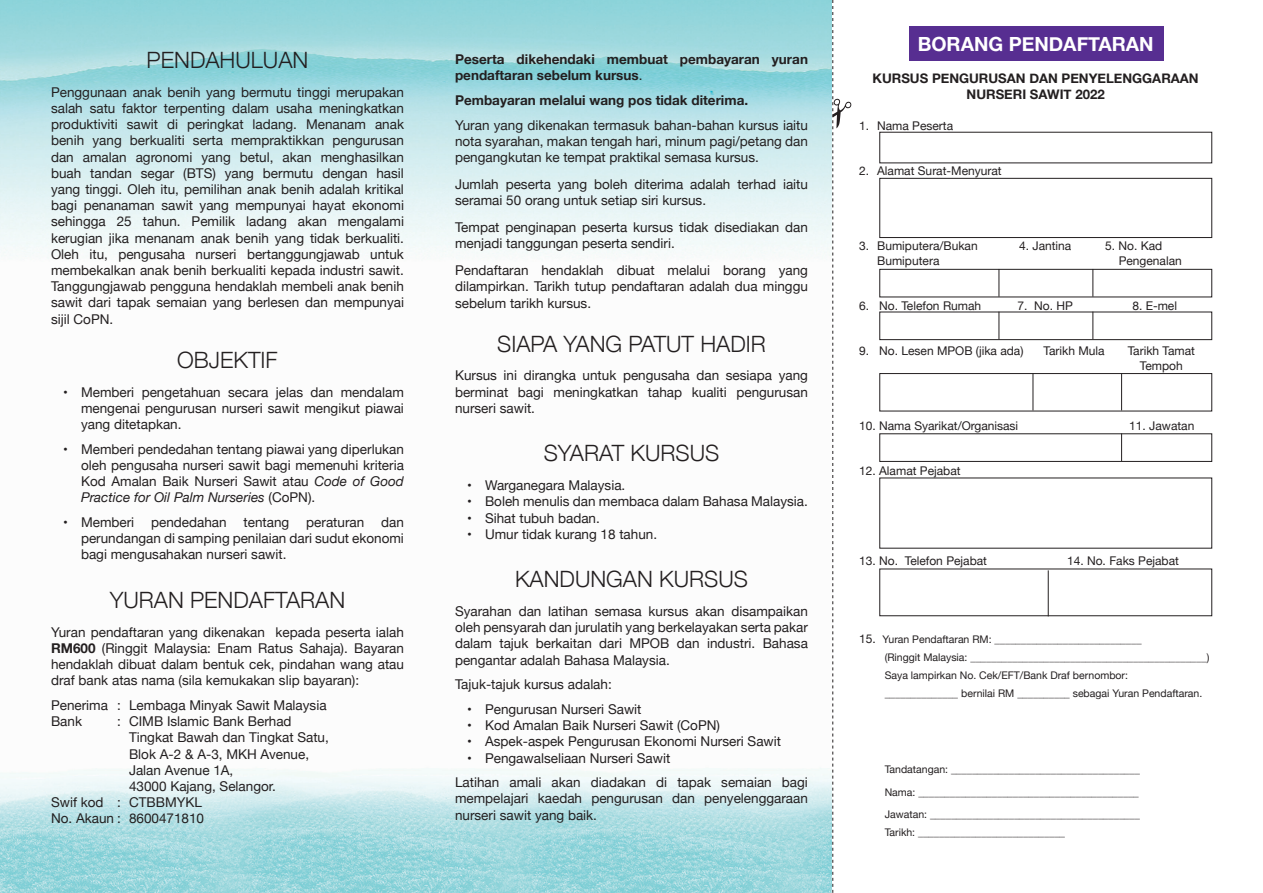
<style>
.page{position:relative;width:1263px;height:893px;background:#fff}
.page>*{position:absolute;margin:0;border:0;box-sizing:border-box;transform-origin:0 0}
.t1{font:300 22.5px "Helvetica Neue";color:#231f20}
.t2{font:700 19.5px "Helvetica Neue";color:#fff}
.t3{font:13.5px/16.2px "Helvetica Neue";color:#231f20;text-align:justify}
.t4{font:700 13.5px/16.2px "Helvetica Neue";color:#231f20}
.t5{font:700 13.2px/15.9px "Helvetica Neue";color:#231f20;text-align:center}
.t6{font:12px/15px "Helvetica Neue";color:#231f20;text-align:center}
.t7{font:10.5px/18px "Helvetica Neue";color:#231f20}
.s1{font-style:italic}
.s2{font-weight:700}
.s3{font-weight:400}
.s4{font-size:12px}
</style>
<div class="page">
<img style="left:0;top:0;width:832px;height:893px">
<div style="left:909px;top:27px;width:254px;height:34px;background:#572e91"></div>
<div style="left:879px;top:373px;width:333px;height:38px;border:1px solid #231f20"></div>
<hr style="left:1121px;top:373px;width:1px;height:37px;background:#231f20">
<hr style="left:1032px;top:373px;width:1px;height:37px;background:#231f20">
<div style="left:879px;top:312px;width:333px;height:28px;border:1px solid #231f20"></div>
<svg style="left:1092px;top:312px;width:1px;height:27px"></svg>
<svg style="left:998px;top:312px;width:1px;height:27px"></svg>
<div style="left:879px;top:178px;width:333px;height:60px;border:1px solid #231f20"></div>
<div style="left:879px;top:269px;width:333px;height:28px;border:1px solid #231f20"></div>
<svg style="left:1092px;top:269px;width:1px;height:28px"></svg>
<svg style="left:998px;top:269px;width:1px;height:28px"></svg>
<div style="left:879px;top:569px;width:333px;height:47px;border:1px solid #231f20"></div>
<hr style="left:1048px;top:570px;width:1px;height:46px;background:#231f20">
<div style="left:879px;top:433px;width:333px;height:29px;border:1px solid #231f20"></div>
<svg style="left:1121px;top:433px;width:1px;height:28px"></svg>
<svg style="left:832px;top:0;width:19px;height:893px"></svg>
<h1 class="t1" style="left:147px;top:42px;width:163px">PENDAHULUAN</h1>
<p class="t3" style="left:51px;top:85px;width:354px">Penggunaan anak benih yang bermutu tinggi merupakan salah satu faktor terpenting dalam usaha meningkatkan produktiviti sawit di peringkat ladang. Menanam anak benih yang berkualiti serta mempraktikkan pengurusan dan amalan agronomi yang betul, akan menghasilkan buah tandan segar (BTS) yang bermutu dengan hasil yang tinggi. Oleh itu, pemilihan anak benih adalah kritikal bagi penanaman sawit yang mempunyai hayat ekonomi sehingga 25 tahun. Pemilik ladang akan mengalami kerugian jika menanam anak benih yang tidak berkualiti.<br>Oleh itu, pengusaha nurseri bertanggungjawab untuk membekalkan anak benih berkualiti kepada industri sawit.<br>Tanggungjawab pengguna hendaklah membeli anak benih sawit dari tapak semaian yang berlesen dan mempunyai sijil CoPN.</p>
<h1 class="t1" style="left:177px;top:341px;width:102px">OBJEKTIF</h1>
<p class="t3" style="left:81px;top:384px;width:324px;text-indent:-18px">• Memberi pengetahuan secara jelas dan mendalam mengenai pengurusan nurseri sawit mengikut piawai yang ditetapkan.</p>
<p class="t3" style="left:81px;top:442px;width:324px;text-indent:-18px">• Memberi pendedahan tentang piawai yang diperlukan oleh pengusaha nurseri sawit bagi memenuhi kriteria Kod Amalan Baik Nurseri Sawit atau <span class="s1">Code of Good Practice for Oil Palm Nurseries</span> (CoPN).</p>
<p class="t3" style="left:63px;top:515px;width:73px">• Memberi</p>
<p class="t3" style="left:151px;top:515px;width:77px">pendedahan</p>
<p class="t3" style="left:244px;top:515px;width:47px">tentang</p>
<p class="t3" style="left:306px;top:515px;width:60px">peraturan</p>
<p class="t3" style="left:81px;top:515px;width:324px;text-indent:300px">dan perundangan di samping penilaian dari sudut ekonomi bagi mengusahakan nurseri sawit.</p>
<h1 class="t1" style="left:110px;top:581px;width:237px">YURAN PENDAFTARAN</h1>
<p class="t3" style="left:51px;top:624px;width:354px">Yuran pendaftaran yang dikenakan kepada peserta ialah <span class="s2">RM600</span> (Ringgit Malaysia: Enam Ratus Sahaja). Bayaran hendaklah dibuat dalam bentuk cek, pindahan wang atau draf bank atas nama (sila kemukakan slip bayaran):</p>
<p class="t3" style="left:51px;top:698px;width:277px">Penerima : Lembaga Minyak Sawit Malaysia<br>Bank</p>
<p class="t3" style="left:117px;top:714px;width:176px">: CIMB Islamic Bank Berhad</p>
<p class="t3" style="left:129px;top:730px;width:201px">Tingkat Bawah dan Tingkat Satu,</p>
<p class="t3" style="left:129px;top:746px;width:182px">Blok A-2 &amp; A-3, MKH Avenue,</p>
<p class="t3" style="left:129px;top:763px;width:106px">Jalan Avenue 1A,</p>
<p class="t3" style="left:129px;top:779px;width:148px">43000 Kajang, Selangor.</p>
<p class="t3" style="left:51px;top:795px;width:153px">Swif kod : CTBBMYKL</p>
<p class="t3" style="left:51px;top:811px;width:155px">No. Akaun : 8600471810</p>
<p class="t4" style="left:455px;top:52px;width:354px">Peserta dikehendaki membuat pembayaran yuran pendaftaran sebelum kursus<span class="s3">.</span></p>
<p class="t4" style="left:455px;top:93px;width:295px">Pembayaran melalui wang pos tidak diterima.</p>
<p class="t3" style="left:455px;top:118px;width:354px">Yuran yang dikenakan termasuk bahan-bahan kursus iaitu nota syarahan, makan tengah hari, minum pagi/petang dan pengangkutan ke tempat praktikal semasa kursus.</p>
<p class="t3" style="left:455px;top:177px;width:354px">Jumlah peserta yang boleh diterima adalah terhad iaitu seramai 50 orang untuk setiap siri kursus.</p>
<p class="t3" style="left:455px;top:220px;width:354px">Tempat penginapan peserta kursus tidak disediakan dan menjadi tanggungan peserta sendiri.</p>
<p class="t3" style="left:455px;top:263px;width:354px">Pendaftaran hendaklah dibuat melalui borang yang dilampirkan. Tarikh tutup pendaftaran adalah dua minggu sebelum tarikh kursus.</p>
<h1 class="t1" style="left:497px;top:325px;width:270px">SIAPA YANG PATUT HADIR</h1>
<p class="t3" style="left:455px;top:368px;width:354px">Kursus ini dirangka untuk pengusaha dan sesiapa yang berminat bagi meningkatkan tahap kualiti pengurusan nurseri sawit.</p>
<h1 class="t1" style="left:544px;top:435px;width:177px">SYARAT KURSUS</h1>
<p class="t3" style="left:467px;top:478px;width:160px">• Warganegara Malaysia.</p>
<p class="t3" style="left:467px;top:494px;width:342px">• Boleh menulis dan membaca dalam Bahasa Malaysia.</p>
<p class="t3" style="left:467px;top:510px;width:134px">• Sihat tubuh badan.</p>
<p class="t3" style="left:467px;top:527px;width:192px">• Umur tidak kurang 18 tahun.</p>
<h1 class="t1" style="left:515px;top:561px;width:234px">KANDUNGAN KURSUS</h1>
<p class="t3" style="left:455px;top:604px;width:354px">Syarahan dan latihan semasa kursus akan disampaikan oleh pensyarah dan jurulatih yang berkelayakan serta pakar dalam tajuk berkaitan dari MPOB dan industri. Bahasa pengantar adalah Bahasa Malaysia.</p>
<p class="t3" style="left:455px;top:677px;width:158px">Tajuk-tajuk kursus adalah:</p>
<p class="t3" style="left:467px;top:702px;width:176px">• Pengurusan Nurseri Sawit</p>
<p class="t3" style="left:467px;top:718px;width:254px">• Kod Amalan Baik Nurseri Sawit (CoPN)</p>
<p class="t3" style="left:467px;top:734px;width:316px">• Aspek-aspek Pengurusan Ekonomi Nurseri Sawit</p>
<p class="t3" style="left:455px;top:746px;width:354px;line-height:24.8px;text-indent:12px">• Pengawalseliaan Nurseri Sawit<br>Latihan amali akan diadakan di tapak semaian bagi</p>
<p class="t3" style="left:455px;top:791px;width:354px">mempelajari kaedah pengurusan dan penyelenggaraan nurseri sawit yang baik.</p>
<h2 class="t2" style="left:918px;top:29px;width:237px">BORANG PENDAFTARAN</h2>
<p class="t5" style="left:872px;top:71px;width:328px">KURSUS PENGURUSAN DAN PENYELENGGARAAN<br>NURSERI SAWIT 2022</p>
<p class="t6" style="left:859px;top:119px;width:96px">1. Nama Peserta</p>
<p class="t6" style="left:859px;top:164px;width:144px">2. Alamat Surat-Menyurat</p>
<p class="t6" style="left:859px;top:239px;width:120px">3. Bumiputera/Bukan</p>
<p class="t6" style="left:1019px;top:239px;width:54px">4. Jantina</p>
<p class="t6" style="left:1105px;top:239px;width:59px">5. No. Kad</p>
<p class="t6" style="left:877px;top:254px;width:64px">Bumiputera</p>
<p class="t6" style="left:1119px;top:254px;width:65px">Pengenalan</p>
<p class="t6" style="left:859px;top:299px;width:124px">6. No. Telefon Rumah</p>
<p class="t6" style="left:1017px;top:299px;width:57px">7. No. HP</p>
<p class="t6" style="left:1132px;top:299px;width:46px">8. E-mel</p>
<p class="t6" style="left:859px;top:344px;width:166px">9. No. Lesen MPOB (jika ada)</p>
<p class="t6" style="left:1043px;top:344px;width:63px">Tarikh Mula</p>
<p class="t6" style="left:1128px;top:344px;width:69px">Tarikh Tamat<br>Tempoh</p>
<p class="t6" style="left:859px;top:419px;width:161px">10. Nama Syarikat/Organisasi</p>
<p class="t6" style="left:1129px;top:419px;width:67px">11. Jawatan</p>
<p class="t6" style="left:859px;top:464px;width:103px">12. Alamat Pejabat</p>
<p class="t6" style="left:859px;top:554px;width:129px">13. No. Telefon Pejabat</p>
<p class="t6" style="left:1067px;top:554px;width:113px">14. No. Faks Pejabat</p>
<p class="t7" style="left:885px;top:630px;width:326px;text-indent:-26px"><span class="s4">15.</span> Yuran Pendaftaran RM: ____________________________<br>(Ringgit Malaysia: _____________________________________________)<br>Saya lampirkan No. Cek/EFT/Bank Draf bernombor:<br>______________ bernilai RM __________ sebagai Yuran Pendaftaran.</p>
<p class="t7" style="left:885px;top:759px;width:257px;line-height:22.5px;text-align:justify">Tandatangan: ____________________________________ Nama: __________________________________________ Jawatan: ________________________________________</p>
<p class="t7" style="left:885px;top:824px;width:182px">Tarikh: ____________________________</p>
</div>
